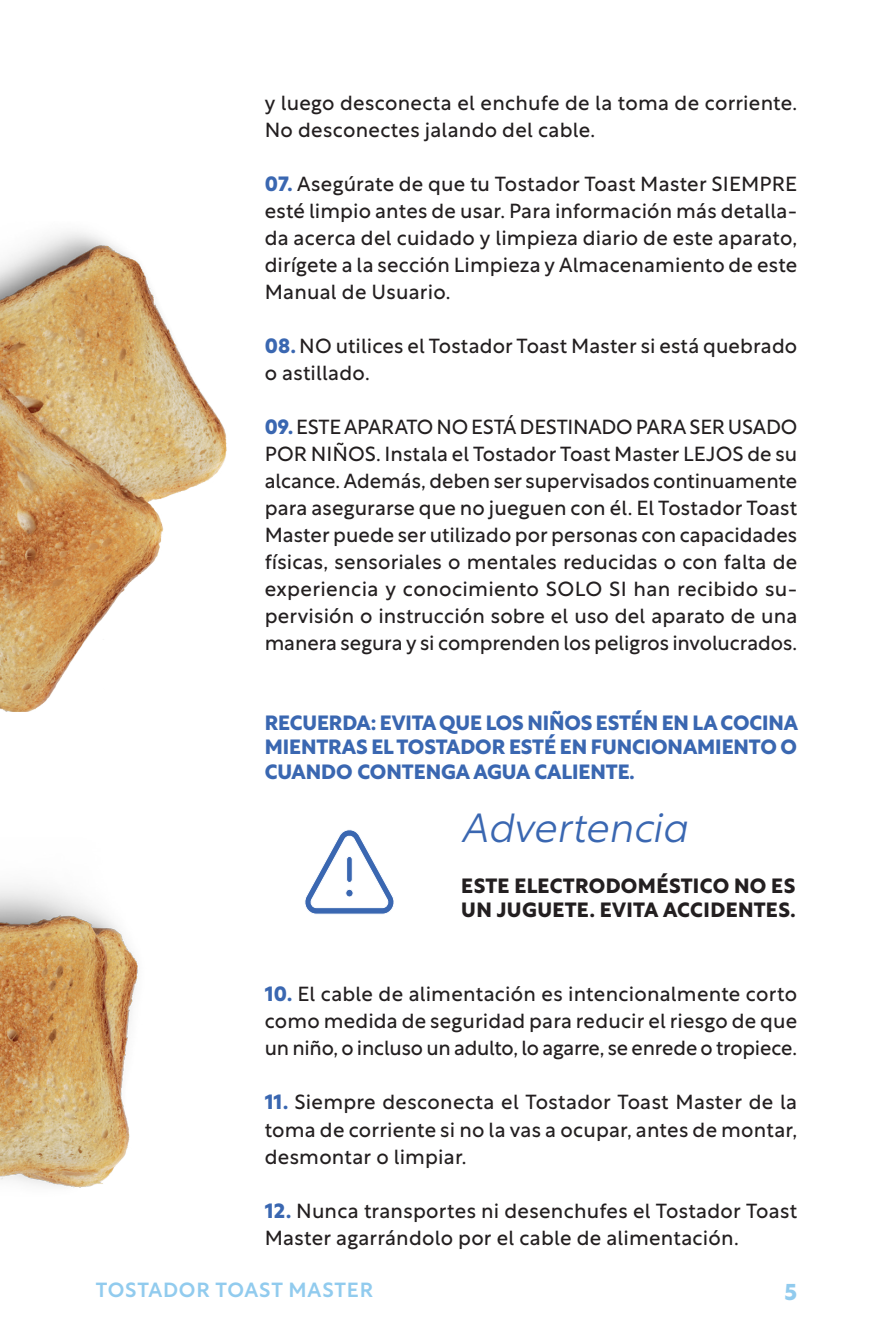
<style>
.page{position:relative;width:893px;height:1340px;background:#fff}
.page>*{position:absolute;margin:0;border:0;box-sizing:border-box;transform-origin:0 0}
.t1{font:italic 300 40.5px "Rustica";color:#3a67b1}
.t2{font:700 22.5px "Rustica";color:#91cbee}
.t3{font:20.25px/27px "Rustica";letter-spacing:.01em;color:#231f20;text-align:justify}
.t4{font:700 20.25px/24.8px "Rustica";letter-spacing:-.005em;color:#3a67b1;text-align:justify}
.t5{font:700 20.25px/24.8px "Rustica";letter-spacing:.015em;color:#231f20}
.t6{font:500 20.25px "Rustica";letter-spacing:.035em;color:#91cbee}
.s1{font-weight:700;color:#3a67b1}
</style>
<div class="page">
<svg style="left:305px;top:829px;width:89px;height:85px"></svg>
<div style="left:347px;top:856px;width:5px;height:26px;background:#3a67b1;border-radius:3px"></div>
<div style="left:346px;top:856px;width:7px;height:26px;border:1px solid #fff;border-radius:3px"></div>
<div style="left:346px;top:889px;width:7px;height:8px;background:#3a67b1;border-radius:50%"></div>
<div style="left:345px;top:889px;width:8px;height:8px;border:1px solid #fff;border-radius:50%"></div>
<img style="left:0;top:232px;width:227px;height:480px">
<img style="left:0;top:885px;width:138px;height:303px">
<p class="t3" style="left:265px;top:87px;width:534px">y luego desconecta el enchufe de la toma de corriente.<br>No desconectes jalando del cable.</p>
<p class="t3" style="left:265px;top:168px;width:534px"><span class="s1">07.</span> Asegúrate de que tu Tostador Toast Master SIEMPRE esté limpio antes de usar. Para información más detalla&shy;da acerca del cuidado y limpieza diario de este aparato, dirígete a la sección Limpieza y Almacenamiento de este Manual de Usuario.</p>
<p class="t3" style="left:265px;top:330px;width:534px"><span class="s1">08.</span> NO utilices el Tostador Toast Master si está quebrado o astillado.</p>
<p class="t3" style="left:265px;top:411px;width:534px"><span class="s1">09.</span> ESTE APARATO NO ESTÁ DESTINADO PARA SER USADO POR NIÑOS. Instala el Tostador Toast Master LEJOS de su alcance. Además, deben ser supervisados continuamente para asegurarse que no jueguen con él. El Tostador Toast Master puede ser utilizado por personas con capacidades físicas, sensoriales o mentales reducidas o con falta de experiencia y conocimiento SOLO SI han recibido su&shy;pervisión o instrucción sobre el uso del aparato de una manera segura y si comprenden los peligros involucrados.</p>
<p class="t4" style="left:265px;top:708px;width:535px">RECUERDA: EVITA QUE LOS NIÑOS ESTÉN EN LA COCINA MIENTRAS EL TOSTADOR ESTÉ EN FUNCIONAMIENTO O CUANDO CONTENGA AGUA CALIENTE.</p>
<h1 class="t1" style="left:461px;top:793px;width:227px">Advertencia</h1>
<p class="t5" style="left:461px;top:871px;width:336px">ESTE ELECTRODOMÉSTICO NO ES<br>UN JUGUETE. EVITA ACCIDENTES.</p>
<p class="t3" style="left:265px;top:978px;width:534px"><span class="s1">10.</span> El cable de alimentación es intencionalmente corto como medida de seguridad para reducir el riesgo de que un niño, o incluso un adulto, lo agarre, se enrede o tropiece.</p>
<p class="t3" style="left:265px;top:1086px;width:534px"><span class="s1">11.</span> Siempre desconecta el Tostador Toast Master de la toma de corriente si no la vas a ocupar, antes de montar, desmontar o limpiar.</p>
<p class="t3" style="left:265px;top:1194px;width:534px"><span class="s1">12.</span> Nunca transportes ni desenchufes el Tostador Toast<br>Master agarrándolo por el cable de alimentación.</p>
<p class="t6" style="left:96px;top:1272px;width:279px">TOSTADOR TOAST MASTER</p>
<p class="t2" style="left:785px;top:1271px;width:14px">5</p>
</div>
